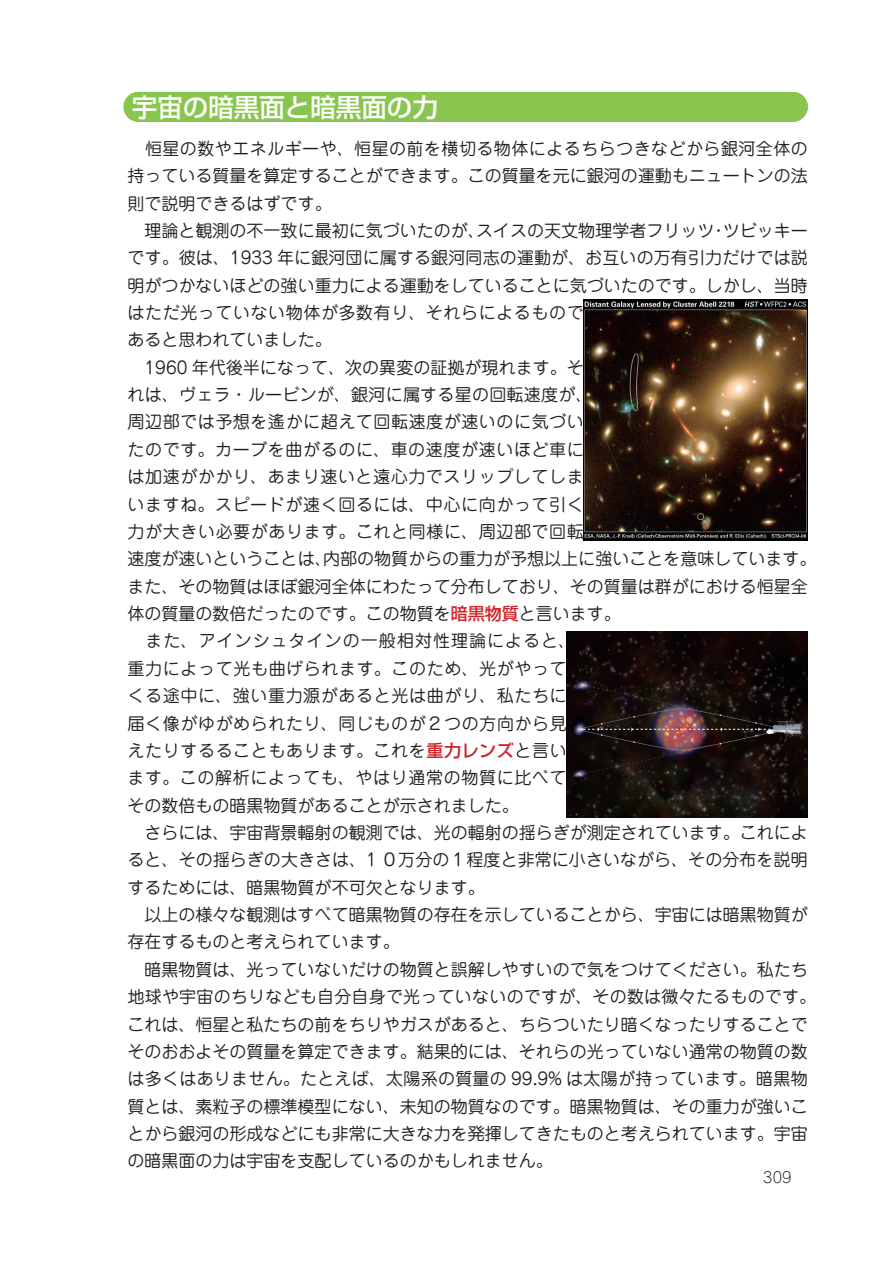
<style>
.page{position:relative;width:893px;height:1263px;background:#fff}
.page>*{position:absolute;margin:0;border:0;box-sizing:border-box;transform-origin:0 0}
.t1{font:500 25.5px "Shin Go Pro";color:#fff}
.t2{font:16.95px/27.3px "Jun 201 Pro";color:#231f20}
.t3{font:300 14.85px "Jun 101 Pro";color:#231f20}
.s1{font-family:"Shin Go Pro";font-weight:500;color:#d1232a}
</style>
<div class="page">
<div style="left:138px;top:92px;width:655px;height:30px;background:#89c650"></div>
<img style="left:584px;top:299px;width:224px;height:241px">
<img style="left:567px;top:631px;width:241px;height:186px">
<h1 class="t1" style="left:132px;top:86px;width:308px">宇宙の暗黒面と暗黒面の力</h1>
<p class="t2" style="left:128px;top:133px;width:690px">　恒星の数やエネルギーや、恒星の前を横切る物体によるちらつきなどから銀河全体の持っている質量を算定することができます。この質量を元に銀河の運動もニュートンの法則で説明できるはずです。<br>　理論と観測の不一致に最初に気づいたのが、スイスの天文物理学者フリッツ・ツビッキーです。彼は、1933 年に銀河団に属する銀河同志の運動が、お互いの万有引力だけでは説明がつかないほどの強い重力による運動をしていることに気づいたのです。しかし、当時はただ光っていない物体が多数有り、それらによるもので<br>あると思われていました。<br>　1960 年代後半になって、次の異変の証拠が現れます。そ<br>れは、ヴェラ・ルービンが、銀河に属する星の回転速度が、<br>周辺部では予想を遙かに超えて回転速度が速いのに気づい<br>たのです。カーブを曲がるのに、車の速度が速いほど車に<br>は加速がかかり、あまり速いと遠心力でスリップしてしま<br>いますね。スピードが速く回るには、中心に向かって引く<br>力が大きい必要があります。これと同様に、周辺部で回転<br>速度が速いということは、内部の物質からの重力が予想以上に強いことを意味しています。また、その物質はほぼ銀河全体にわたって分布しており、その質量は群がにおける恒星全体の質量の数倍だったのです。この物質を<span class="s1">暗黒物質</span>と言います。<br>　また、アインシュタインの一般相対性理論によると、<br>重力によって光も曲げられます。このため、光がやって<br>くる途中に、強い重力源があると光は曲がり、私たちに<br>届く像がゆがめられたり、同じものが２つの方向から見<br>えたりするることもあります。これを<span class="s1">重力レンズ</span>と言い<br>ます。この解析によっても、やはり通常の物質に比べて<br>その数倍もの暗黒物質があることが示されました。<br>　さらには、宇宙背景輻射の観測では、光の輻射の揺らぎが測定されています。これによると、その揺らぎの大きさは、1 ０万分の１程度と非常に小さいながら、その分布を説明するためには、暗黒物質が不可欠となります。<br>　以上の様々な観測はすべて暗黒物質の存在を示していることから、宇宙には暗黒物質が存在するものと考えられています。<br>　暗黒物質は、光っていないだけの物質と誤解しやすいので気をつけてください。私たち地球や宇宙のちりなども自分自身で光っていないのですが、その数は微々たるものです。これは、恒星と私たちの前をちりやガスがあると、ちらついたり暗くなったりすることでそのおおよその質量を算定できます。結果的には、それらの光っていない通常の物質の数は多くはありません。たとえば、太陽系の質量の 99.9% は太陽が持っています。暗黒物質とは、素粒子の標準模型にない、未知の物質なのです。暗黒物質は、その重力が強いことから銀河の形成などにも非常に大きな力を発揮してきたものと考えられています。宇宙の暗黒面の力は宇宙を支配しているのかもしれません。　</p>
<p class="t3" style="left:763px;top:1165px;width:30px">309</p>
</div>
